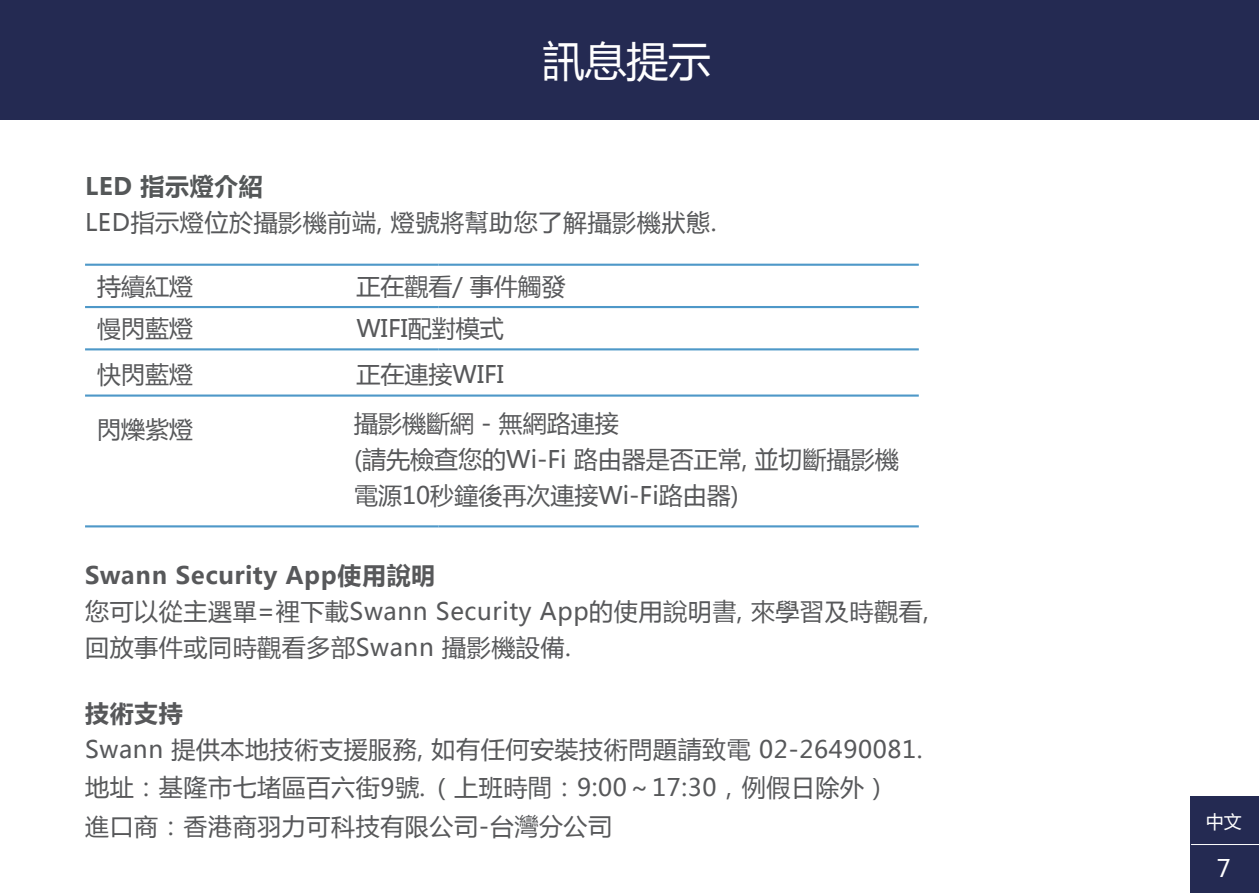
<style>
.page{position:relative;width:1259px;height:893px;background:#fff}
.page>*{position:absolute;margin:0;border:0;box-sizing:border-box;transform-origin:0 0}
.t1{font:42px "Microsoft Ya Hei";color:#fff}
.t2{font:24px/36px "Microsoft Ya Hei";letter-spacing:.025em;color:#57585a}
.t3{font:24px/36px "Microsoft Ya Hei";color:#57585a}
.t4{font:700 24px "Microsoft Ya Hei";letter-spacing:.025em;color:#57585a}
.t5{font:700 24px "Microsoft Ya Hei";letter-spacing:.025em;color:#545758}
.t6{font:24px "Microsoft Ya Hei";color:#fff}
.t7{font:18px "Microsoft Ya Hei";color:#fff}
</style>
<div class="page">
<div style="left:0;top:0;width:1258px;height:119px;background:#242a52"></div>
<div style="left:1190px;top:844px;width:68px;height:49px;background:#242a52"></div>
<div style="left:1190px;top:796px;width:68px;height:48px;background:#242a52"></div>
<hr style="left:1191px;top:844px;width:68px;height:1px;background:#fff">
<hr style="left:85px;top:264px;width:353px;height:2px;background:#4e98c8">
<hr style="left:438px;top:264px;width:481px;height:2px;background:#4e98c8">
<hr style="left:85px;top:306px;width:353px;height:2px;background:#4e98c8">
<hr style="left:438px;top:306px;width:481px;height:2px;background:#4e98c8">
<hr style="left:85px;top:348px;width:353px;height:2px;background:#4e98c8">
<hr style="left:438px;top:348px;width:481px;height:2px;background:#4e98c8">
<hr style="left:85px;top:394px;width:834px;height:3px;background:#4e98c8">
<hr style="left:85px;top:525px;width:353px;height:2px;background:#4e98c8">
<hr style="left:438px;top:525px;width:481px;height:2px;background:#4e98c8">
<h1 class="t1" style="left:542px;top:32px;width:169px">訊息提示</h1>
<p class="t5" style="left:85px;top:170px;width:179px">LED 指示燈介紹</p>
<p class="t2" style="left:85px;top:204px;width:633px">LED指示燈位於攝影機前端, 燈號將幫助您了解攝影機狀態.</p>
<p class="t2" style="left:97px;top:268px;width:97px">持續紅燈</p>
<p class="t3" style="left:356px;top:268px;width:211px">正在觀看/ 事件觸發</p>
<p class="t2" style="left:97px;top:310px;width:97px">慢閃藍燈</p>
<p class="t3" style="left:356px;top:310px;width:149px">WIFI配對模式</p>
<p class="t2" style="left:97px;top:356px;width:97px">快閃藍燈</p>
<p class="t3" style="left:356px;top:356px;width:149px">正在連接WIFI</p>
<p class="t2" style="left:97px;top:410px;width:97px">閃爍紫燈</p>
<p class="t3" style="left:354px;top:404px;width:546px">攝影機斷網 - 無網路連接<br>(請先檢查您的Wi-Fi 路由器是否正常, 並切斷攝影機電源10秒鐘後再次連接Wi-Fi路由器)</p>
<p class="t4" style="left:85px;top:559px;width:352px">Swann Security App使用說明</p>
<p class="t2" style="left:85px;top:593px;width:845px">您可以從主選單=裡下載Swann Security App的使用說明書, 來學習及時觀看,回放事件或同時觀看多部Swann 攝影機設備.</p>
<p class="t4" style="left:85px;top:697px;width:99px">技術支持</p>
<p class="t2" style="left:85px;top:731px;width:839px">Swann 提供本地技術支援服務, 如有任何安裝技術問題請致電 02-26490081.</p>
<p class="t2" style="left:85px;top:768px;width:805px;line-height:38.4px">地址：基隆市七堵區百六街9號.（上班時間：9:00～17:30，例假日除外）進口商：香港商羽力可科技有限公司-台灣分公司</p>
<p class="t7" style="left:1206px;top:809px;width:37px">中文</p>
<p class="t6" style="left:1217px;top:852px;width:16px">7</p>
</div>
